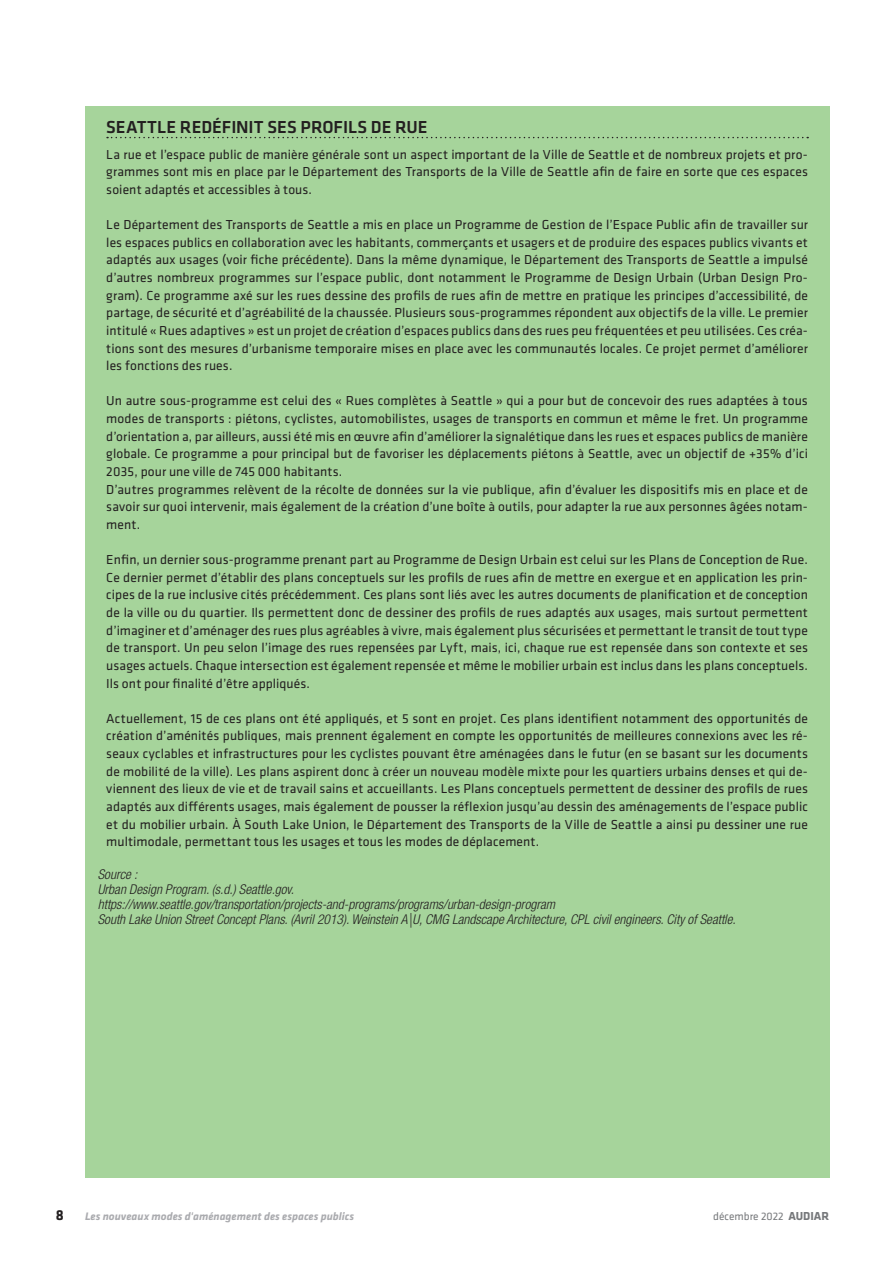
<style>
.page{position:relative;width:893px;height:1263px;background:#fff}
.page>*{position:absolute;margin:0;border:0;box-sizing:border-box;transform-origin:0 0}
.encadré_titre{font:500 18px "Klavika";letter-spacing:-.005em;color:#231f20}
.t1{font:700 15px "Klavika";color:#231f20}
.encadré_texte{font:13.5px/17.7px "Klavika";letter-spacing:.01em;color:#231f20;text-align:justify}
.Source{font:italic 300 condensed 13.5px "Helvetica Neue LT Std";color:#231f20}
.t2{font:italic 700 11.25px "Klavika";color:#aaabaf}
.t3{font:11.25px "Klavika";color:#76787b}
.s1{font-weight:700;font-size:12px}
</style>
<div class="page">
<div style="left:85px;top:106px;width:744px;height:1072px;background:#a6d49b"></div>
<svg style="left:107px;top:137px;width:701px;height:1px"></svg>
<p class="encadré_titre" style="left:106px;top:117px;width:323px">SEATTLE REDÉFINIT SES PROFILS DE RUE</p>
<p class="encadré_texte" style="left:106px;top:146px;width:703px">La rue et l’espace public de manière générale sont un aspect important de la Ville de Seattle et de nombreux projets et pro&shy;grammes sont mis en place par le Département des Transports de la Ville de Seattle afin de faire en sorte que ces espaces soient adaptés et accessibles à tous.</p>
<p class="encadré_texte" style="left:106px;top:216px;width:703px">Le Département des Transports de Seattle a mis en place un Programme de Gestion de l’Espace Public afin de travailler sur les espaces publics en collaboration avec les habitants, commerçants et usagers et de produire des espaces publics vivants et adaptés aux usages (voir fiche précédente). Dans la même dynamique, le Département des Transports de Seattle a impulsé d’autres nombreux programmes sur l’espace public, dont notamment le Programme de Design Urbain (Urban Design Pro&shy;gram). Ce programme axé sur les rues dessine des profils de rues afin de mettre en pratique les principes d’accessibilité, de partage, de sécurité et d’agréabilité de la chaussée. Plusieurs sous-programmes répondent aux objectifs de la ville. Le premier intitulé « Rues adaptives » est un projet de création d’espaces publics dans des rues peu fréquentées et peu utilisées. Ces créa&shy;tions sont des mesures d’urbanisme temporaire mises en place avec les communautés locales. Ce projet permet d’améliorer les fonctions des rues.</p>
<p class="encadré_texte" style="left:106px;top:392px;width:703px">Un autre sous-programme est celui des « Rues complètes à Seattle » qui a pour but de concevoir des rues adaptées à tous modes de transports : piétons, cyclistes, automobilistes, usages de transports en commun et même le fret. Un programme d’orientation a, par ailleurs, aussi été mis en œuvre afin d’améliorer la signalétique dans les rues et espaces publics de manière globale. Ce programme a pour principal but de favoriser les déplacements piétons à Seattle, avec un objectif de +35% d’ici 2035, pour une ville de 745 000 habitants.</p>
<p class="encadré_texte" style="left:106px;top:481px;width:703px">D’autres programmes relèvent de la récolte de données sur la vie publique, afin d’évaluer les dispositifs mis en place et de savoir sur quoi intervenir, mais également de la création d’une boîte à outils, pour adapter la rue aux personnes âgées notam&shy;ment.</p>
<p class="encadré_texte" style="left:106px;top:551px;width:703px">Enfin, un dernier sous-programme prenant part au Programme de Design Urbain est celui sur les Plans de Conception de Rue.<br>Ce dernier permet d’établir des plans conceptuels sur les profils de rues afin de mettre en exergue et en application les prin&shy;cipes de la rue inclusive cités précédemment. Ces plans sont liés avec les autres documents de planification et de conception de la ville ou du quartier. Ils permettent donc de dessiner des profils de rues adaptés aux usages, mais surtout permettent d’imaginer et d’aménager des rues plus agréables à vivre, mais également plus sécurisées et permettant le transit de tout type de transport. Un peu selon l’image des rues repensées par Lyft, mais, ici, chaque rue est repensée dans son contexte et ses usages actuels. Chaque intersection est également repensée et même le mobilier urbain est inclus dans les plans conceptuels.<br>Ils ont pour finalité d’être appliqués.</p>
<p class="encadré_texte" style="left:106px;top:710px;width:703px">Actuellement, 15 de ces plans ont été appliqués, et 5 sont en projet. Ces plans identifient notamment des opportunités de création d’aménités publiques, mais prennent également en compte les opportunités de meilleures connexions avec les ré&shy;seaux cyclables et infrastructures pour les cyclistes pouvant être aménagées dans le futur (en se basant sur les documents de mobilité de la ville). Les plans aspirent donc à créer un nouveau modèle mixte pour les quartiers urbains denses et qui de&shy;viennent des lieux de vie et de travail sains et accueillants. Les Plans conceptuels permettent de dessiner des profils de rues adaptés aux différents usages, mais également de pousser la réflexion jusqu’au dessin des aménagements de l’espace public et du mobilier urbain. À South Lake Union, le Département des Transports de la Ville de Seattle a ainsi pu dessiner une rue multimodale, permettant tous les usages et tous les modes de déplacement.</p>
<p class="Source" style="left:98px;top:866px;width:41px">Source :</p>
<p class="Source" style="left:98px;top:881px;width:198px">Urban Design Program. (s.d.) Seattle.gov.</p>
<p class="Source" style="left:98px;top:896px;width:459px">https://www.seattle.gov/transportation/projects-and-programs/programs/urban-design-program</p>
<p class="Source" style="left:98px;top:911px;width:639px">South Lake Union Street Concept Plans. (Avril 2013). Weinstein A|U, CMG Landscape Architecture, CPL civil engineers. City of Seattle.</p>
<p class="t1" style="left:56px;top:1207px;width:10px">8</p>
<p class="t2" style="left:85px;top:1210px;width:271px">Les nouveaux modes d'aménagement des espaces publics</p>
<p class="t3" style="left:713px;top:1210px;width:117px">décembre 2022 <span class="s1">AUDIAR</span></p>
</div>
